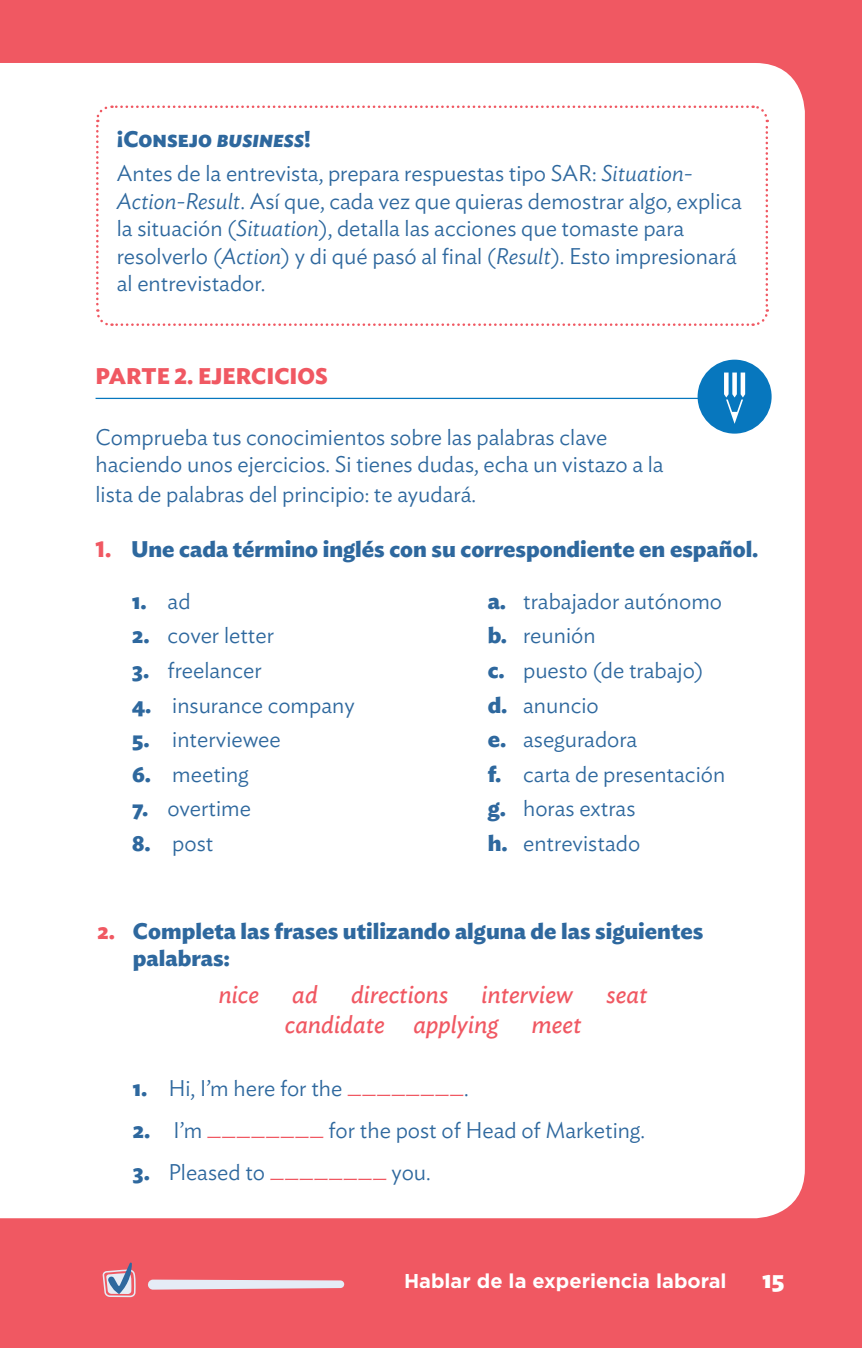
<style>
.page{position:relative;width:862px;height:1348px;background:#fff}
.page>*{position:absolute;margin:0;border:0;box-sizing:border-box;transform-origin:0 0}
.t1{font:italic 25px "Ideal Sans";color:#f05862}
.t2{font:700 25px "Ideal Sans";color:#fff}
.t3{font:300 22.5px/34.5px "Ideal Sans";color:#2e689e}
.t4{font:700 22.5px/27.5px "Ideal Sans";color:#2e689e}
.t5{font:700 22.5px "Ideal Sans";color:#f05862}
.t6{font:700 20px "Gotham";color:#fff}
.s1{font-weight:700}
.s2{font-weight:700;font-style:italic}
.s3{font-style:italic}
.s4{color:#f05862}
.s5{font-weight:300}
</style>
<div class="page">
<div style="left:0;top:0;width:861px;height:1348px;background:#f05862"></div>
<div style="left:0;top:63px;width:804px;height:1155px;background:#fff"></div>
<svg style="left:148px;top:1279px;width:196px;height:10px;background:#e6d7e1"></svg>
<svg style="left:102px;top:1262px;width:34px;height:35px"></svg>
<div style="left:95px;top:104px;width:674px;height:223px;background:#fff"></div>
<hr style="left:95px;top:398px;width:674px;height:1px;background:#0777be">
<div style="left:697px;top:360px;width:74px;height:74px;background:#0777be;border-radius:50%"></div>
<svg style="left:724px;top:372px;width:20px;height:52px"></svg>
<p class="t3" style="left:117px;top:120px;width:577px"><span class="s1">¡Consejo</span> <span class="s2">business</span><span class="s1">!<br></span>Antes de la entrevista, prepara respuestas tipo SAR: <span class="s3">Situation-</span></p>
<p class="t3" style="left:117px;top:185px;width:626px;line-height:27.5px"><span class="s3">Action-Result</span>. Así que, cada vez que quieras demostrar algo, explica la situación (<span class="s3">Situation</span>), detalla las acciones que tomaste para resolverlo (<span class="s3">Action</span>) y di qué pasó al final (<span class="s3">Result</span>). Esto impresionará al entrevistador.</p>
<p class="t5" style="left:95px;top:358px;width:234px">PARTE 2. EJERCICIOS</p>
<p class="t3" style="left:95px;top:421px;width:569px;line-height:27.5px">Comprueba tus conocimientos sobre las palabras clave haciendo unos ejercicios. Si tienes dudas, echa un vistazo a la</p>
<p class="t3" style="left:95px;top:475px;width:382px">lista de palabras del principio: te ayudará.</p>
<p class="t4" style="left:95px;top:534px;width:664px"><span class="s4">1.</span> Une cada término inglés con su correspondiente en español.</p>
<p class="t4" style="left:132px;top:585px;width:60px">1. <span class="s5">ad</span></p>
<p class="t3" style="left:132px;top:616px;width:143px"><span class="s1">2.</span> cover letter</p>
<p class="t3" style="left:132px;top:651px;width:131px"><span class="s1">3.</span> freelancer</p>
<p class="t3" style="left:132px;top:686px;width:224px"><span class="s1">4.</span> insurance company</p>
<p class="t3" style="left:132px;top:720px;width:150px"><span class="s1">5.</span> interviewee</p>
<p class="t3" style="left:132px;top:755px;width:118px"><span class="s1">6.</span> meeting</p>
<p class="t3" style="left:132px;top:789px;width:120px"><span class="s1">7.</span> overtime</p>
<p class="t3" style="left:132px;top:824px;width:83px"><span class="s1">8.</span> post</p>
<p class="t3" style="left:487px;top:582px;width:239px"><span class="s1">a.</span> trabajador autónomo <span class="s1">b.</span> reunión<br><span class="s1">c.</span> puesto (de trabajo) <span class="s1">d.</span> anuncio<br><span class="s1">e.</span> aseguradora<br><span class="s1">f.</span> carta de presentación <span class="s1">g.</span> horas extras<br><span class="s1">h.</span> entrevistado</p>
<p class="t4" style="left:133px;top:915px;width:571px;text-indent:-35px"><span class="s4">2.</span> Completa las frases utilizando alguna de las siguientes palabras:</p>
<p class="t1" style="left:218px;top:976px;width:42px">nice</p>
<p class="t1" style="left:292px;top:976px;width:27px">ad</p>
<p class="t1" style="left:351px;top:976px;width:99px">directions</p>
<p class="t1" style="left:481px;top:976px;width:93px">interview</p>
<p class="t1" style="left:606px;top:976px;width:43px">seat</p>
<p class="t1" style="left:285px;top:1006px;width:215px">candidate applying</p>
<p class="t1" style="left:531px;top:1006px;width:51px">meet</p>
<p class="t3" style="left:133px;top:1069px;width:337px"><span class="s1">1.</span> Hi, I’m here for the <span class="s4">________</span>.</p>
<p class="t3" style="left:133px;top:1111px;width:513px"><span class="s1">2.</span> I’m <span class="s4">________</span> for the post of Head of Marketing.</p>
<p class="t3" style="left:133px;top:1153px;width:299px"><span class="s1">3.</span> Pleased to <span class="s4">________</span> you.</p>
<p class="t6" style="left:404px;top:1268px;width:324px">Hablar de la experiencia laboral</p>
<p class="t2" style="left:762px;top:1259px;width:23px">15</p>
</div>
